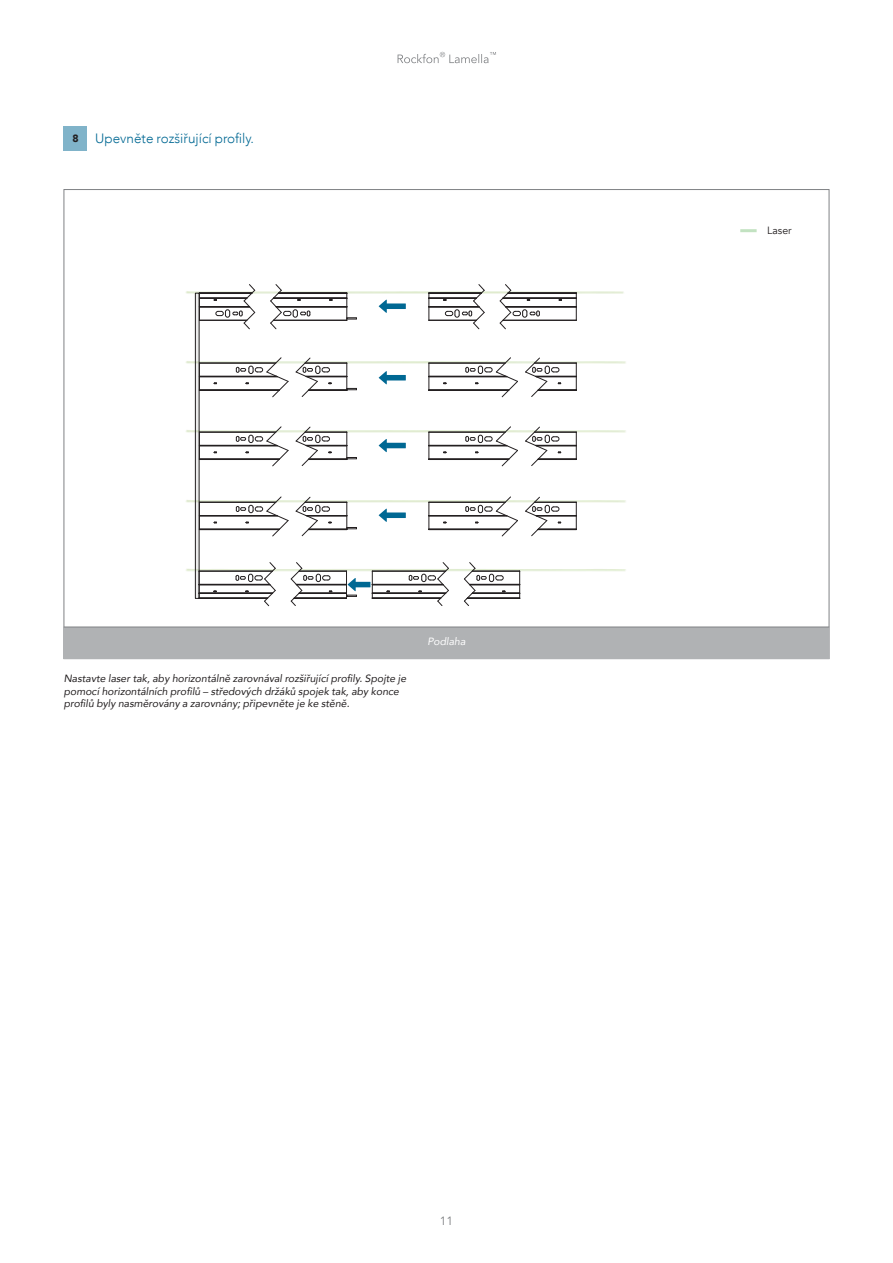
<style>
.page{position:relative;width:893px;height:1263px;background:#fff}
.page>*{position:absolute;margin:0;border:0;box-sizing:border-box;transform-origin:0 0}
.t1{font:300 13.5px "Avenir";color:#006893}
.t2{font:12px "Avenir";color:#808285}
.t3{font:italic 10.5px/12.6px "Avenir";color:#231f20}
.t4{font:italic 10.5px "Avenir";color:#fff}
.t5{font:10.5px "Avenir";color:#231f20}
.s1{font-weight:900;font-size:10.5px;color:#231f20}
</style>
<div class="page">
<svg style="left:398px;top:52px;width:98px;height:11px"></svg>
<div style="left:195px;top:293px;width:4px;height:305px;border:1px solid #231f20"></div>
<div style="left:64px;top:627px;width:765px;height:32px;background:#b0b2b4"></div>
<hr style="left:64px;top:627px;width:765px;height:1px;background:#808285">
<svg style="left:186px;top:497px;width:440px;height:39px"></svg>
<svg style="left:186px;top:562px;width:440px;height:44px"></svg>
<svg style="left:186px;top:427px;width:440px;height:39px"></svg>
<svg style="left:186px;top:357px;width:440px;height:40px"></svg>
<svg style="left:185px;top:284px;width:439px;height:45px"></svg>
<div style="left:64px;top:126px;width:23px;height:25px;background:#80b3c9"></div>
<hr style="left:740px;top:229px;width:17px;height:3px;background:#c2e2c1">
<p class="t1" style="left:72px;top:130px;width:183px"><span class="s1">8</span> Upevněte rozšiřující profily.</p>
<p class="t3" style="left:64px;top:672px;width:344px">Nastavte laser tak, aby horizontálně zarovnával rozšiřující profily. Spojte je pomocí horizontálních profilů – středových držáků spojek tak, aby konce profilů byly nasměrovány a zarovnány; připevněte je ke stěně.</p>
<p class="t4" style="left:427px;top:635px;width:40px">Podlaha</p>
<p class="t2" style="left:440px;top:1213px;width:15px">11</p>
<p class="t5" style="left:767px;top:224px;width:26px">Laser</p>
</div>
